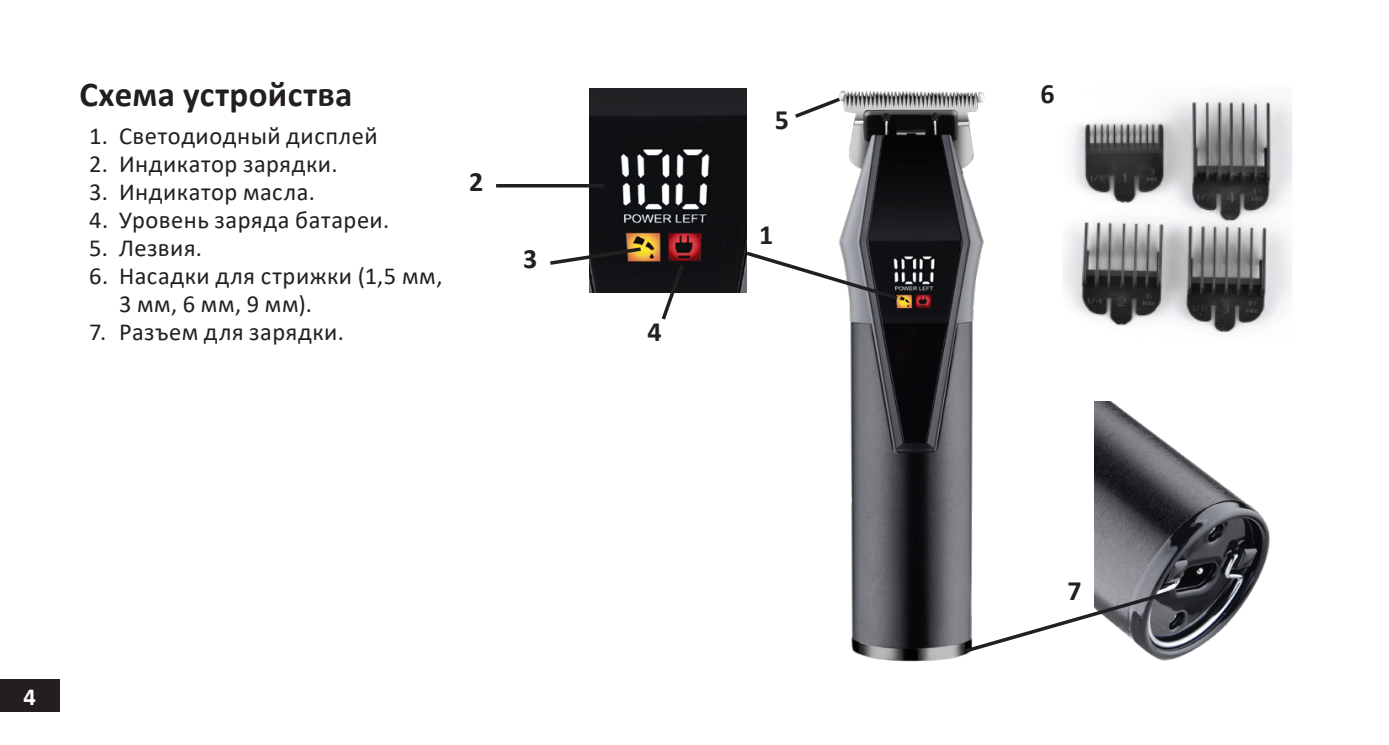
<style>
.page{position:relative;width:1389px;height:745px;background:#fff}
.page>*{position:absolute;margin:0;border:0;box-sizing:border-box;transform-origin:0 0}
.Заголовок_10{font:700 35px "Calibri";letter-spacing:.01em;color:#231f20}
.Цифры_на_схемах{font:700 28px "Calibri";color:#231f20}
.t1{font:24.5px/28px "Calibri";letter-spacing:.02em;color:#231f20}
.t2{font:700 24.5px "Calibri";color:#fff}
</style>
<div class="page">
<div style="left:0;top:678px;width:60px;height:33px;background:#231f20"></div>
<img style="left:838px;top:90px;width:147px;height:572px">
<img style="left:1095px;top:401px;width:175px;height:260px">
<svg style="left:961px;top:588px;width:213px;height:66px"></svg>
<img style="left:1063px;top:97px;width:229px;height:237px">
<img style="left:589px;top:89px;width:158px;height:203px">
<svg style="left:743px;top:249px;width:158px;height:53px"></svg>
<svg style="left:550px;top:245px;width:95px;height:22px"></svg>
<svg style="left:659px;top:261px;width:28px;height:59px"></svg>
<hr style="left:496px;top:184px;width:108px;height:3px;background:#231f20">
<svg style="left:795px;top:95px;width:49px;height:26px"></svg>
<p class="Заголовок_10" style="left:79px;top:69px;width:275px">Схема устройства</p>
<p class="t1" style="left:89px;top:121px;width:290px">1. Светодиодный дисплей</p>
<p class="t1" style="left:89px;top:149px;width:250px">2. Индикатор зарядки.</p>
<p class="t1" style="left:89px;top:177px;width:227px">3. Индикатор масла.</p>
<p class="t1" style="left:89px;top:205px;width:302px">4. Уровень заряда батареи.</p>
<p class="t1" style="left:89px;top:233px;width:114px">5. Лезвия.</p>
<p class="t1" style="left:119px;top:261px;width:325px;text-indent:-30px">6. Насадки для стрижки (1,5 мм,<br>3 мм, 6 мм, 9 мм).</p>
<p class="t1" style="left:89px;top:317px;width:256px">7. Разъем для зарядки.</p>
<p class="Цифры_на_схемах" style="left:469px;top:162px;width:16px">2</p>
<p class="Цифры_на_схемах" style="left:523px;top:239px;width:16px">3</p>
<p class="Цифры_на_схемах" style="left:647px;top:311px;width:16px">4</p>
<p class="Цифры_на_схемах" style="left:775px;top:100px;width:16px">5</p>
<p class="Цифры_на_схемах" style="left:759px;top:215px;width:16px">1</p>
<p class="t2" style="left:24px;top:679px;width:14px">4</p>
<p class="Цифры_на_схемах" style="left:1041px;top:74px;width:16px">6</p>
<p class="Цифры_на_схемах" style="left:1068px;top:570px;width:16px">7</p>
</div>
